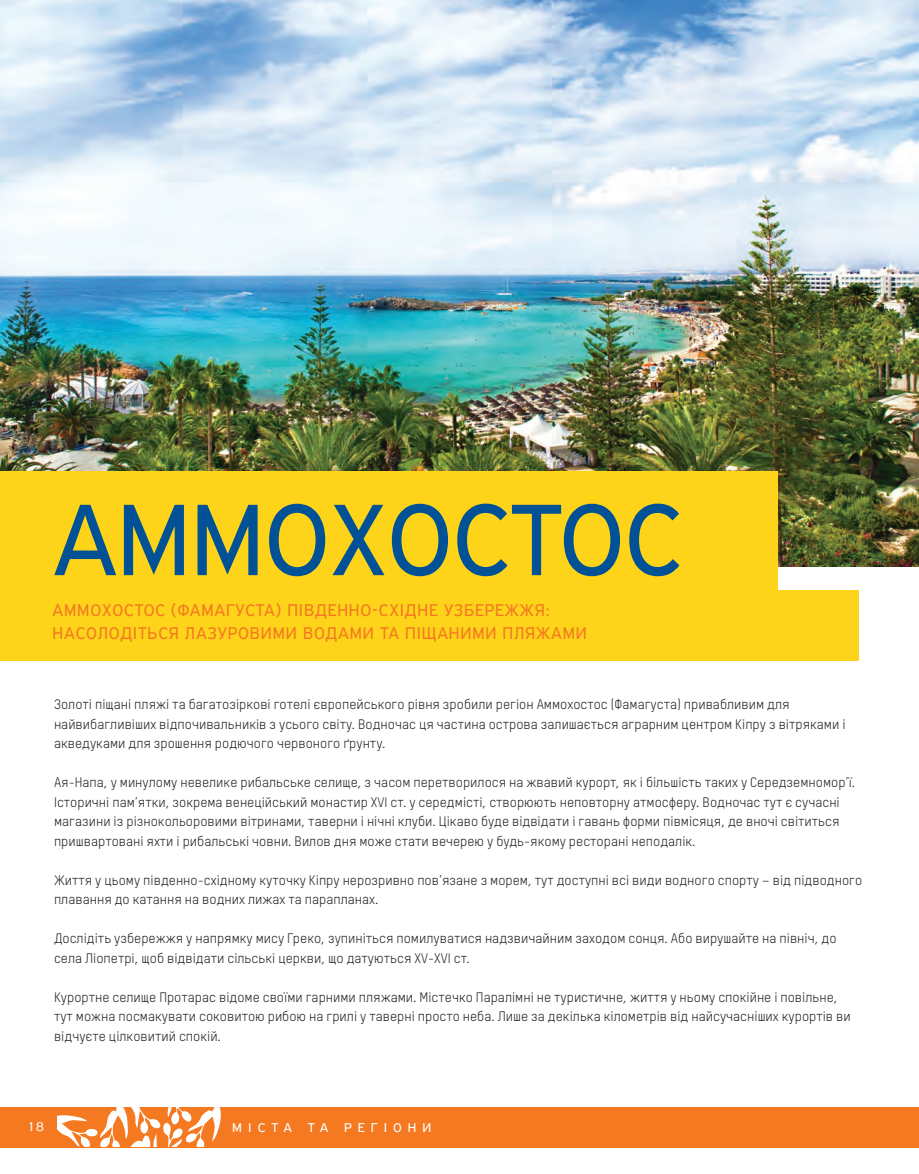
<style>
.page{position:relative;width:919px;height:1174px;background:#fff}
.page>*{position:absolute;margin:0;border:0;box-sizing:border-box;transform-origin:0 0}
.t1{font:108px "PF Highway Sans Pro";color:#015196;scale:.94 1}
.t2{font:18px/22.5px "PF Highway Sans Pro";letter-spacing:.05em;color:#f47921;scale:.94 1}
.t3{font:13.5px/19.5px "T Star Pro";color:#231f20}
.t4{font:13.5px "PF Highway Sans Pro";letter-spacing:.45em;color:#fff}
</style>
<div class="page">
<div style="left:0;top:1107px;width:918px;height:40px;background:#f47921"></div>
<svg style="left:57px;top:1108px;width:164px;height:38px"></svg>
<img style="left:0;top:0;width:918px;height:566px">
<div style="left:0;top:471px;width:777px;height:173px;background:#fed41a"></div>
<div style="left:0;top:590px;width:858px;height:71px;background:#fed41a"></div>
<p class="t1" style="left:53px;top:476px;width:671px">АММОХОСТОС</p>
<p class="t2" style="left:53px;top:599px;width:570px">АММОХОСТОС (ФАМАГУСТА) ПІВДЕННО-CХІДНЕ УЗБЕРЕЖЖЯ:<br>НАСОЛОДІТЬСЯ ЛАЗУРОВИМИ ВОДАМИ ТА ПІЩАНИМИ ПЛЯЖАМИ</p>
<p class="t3" style="left:54px;top:694px;width:792px">Золоті піщані пляжі та багатозіркові готелі європейського рівня зробили регіон Aммохостос (Фамагуста) привабливим для найвибагливіших відпочивальників з усього світу. Водночас ця частина острова залишається аграрним центром Кіпру з вітряками і акведуками для зрошення родючого червоного ґрунту.</p>
<p class="t3" style="left:54px;top:772px;width:802px">Ая-Напа, у минулому невелике рибальське селище, з часом перетворилося на жвавий курорт, як і більшість таких у Середземномор’ї.<br>Історичні пам’ятки, зокрема венеційський монастир XVI ст. у середмісті, створюють неповторну атмосферу. Водночас тут є сучасні магазини із різнокольоровими вітринами, таверни і нічні клуби. Цікаво буде відвідати і гавань форми півмісяця, де вночі світиться пришвартовані яхти і рибальські човни. Вилов дня може стати вечерею у будь-якому ресторані неподалік.</p>
<p class="t3" style="left:54px;top:870px;width:809px">Життя у цьому південно-східному куточку Кіпру нерозривно пов’язане з морем, тут доступні всі види водного спорту – від підводного плавання до катання на водних лижах та парапланах.</p>
<p class="t3" style="left:54px;top:928px;width:784px">Дослідіть узбережжя у напрямку мису Греко, зупиніться помилуватися надзвичайним заходом сонця. Або вирушайте на північ, до села Ліопетрі, щоб відвідати сільські церкви, що датуються XV-XVI ст.</p>
<p class="t3" style="left:54px;top:987px;width:798px">Курортне селище Протарас відоме своїми гарними пляжами. Містечко Паралімні не туристичне, життя у ньому спокійне і повільне, тут можна посмакувати соковитою рибою на грилі у таверні просто неба. Лише за декілька кілометрів від найсучасніших курортів ви відчуєте цілковитий спокій.</p>
<p class="t4" style="left:27px;top:1118px;width:19px">18</p>
<p class="t4" style="left:232px;top:1119px;width:200px">МІСТА ТА РЕГІОНИ</p>
</div>
